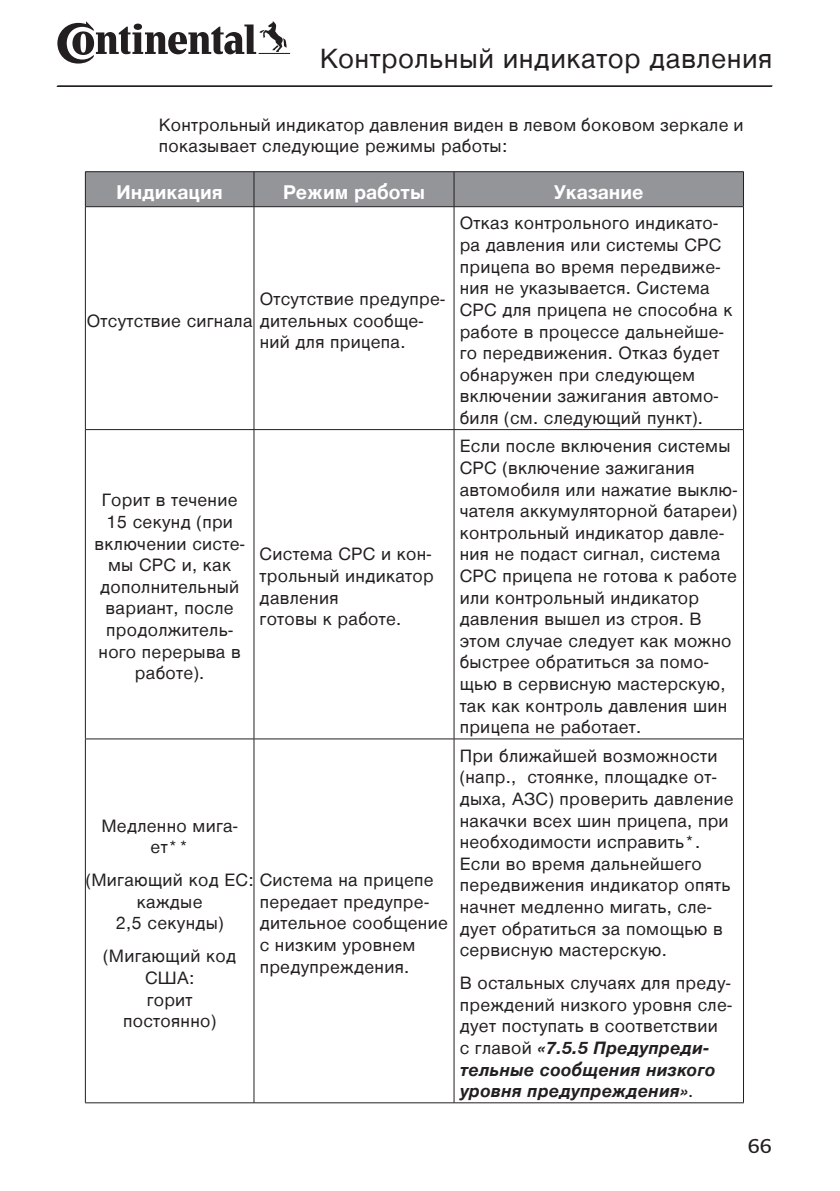
<style>
.page{position:relative;width:840px;height:1191px;background:#fff}
.page>*{position:absolute;margin:0;border:0;box-sizing:border-box;transform-origin:0 0}
.t1{font:28px "Nimbus Sans ME";letter-spacing:.015em;color:#231f20}
.t2{font:700 20px "Nimbus Sans ME";color:#fff}
.t3{font:20px "Continental Stag Sans";color:#231f20}
.t4{font:18px/21.6px "Nimbus Sans ME";letter-spacing:.015em;color:#231f20}
.s1{font-weight:700;font-style:italic}
</style>
<div class="page">
<hr style="left:57px;top:86px;width:714px;height:1px;background:#231f20">
<hr style="left:57px;top:85px;width:715px;height:1px;background:#231f20">
<svg style="left:57px;top:21px;width:233px;height:43px"></svg>
<div style="left:86px;top:172px;width:656px;height:34px;background:#939598"></div>
<hr style="left:85px;top:171px;width:169px;height:1px;background:#231f20">
<hr style="left:85px;top:172px;width:1px;height:34px;background:#231f20">
<hr style="left:254px;top:171px;width:200px;height:1px;background:#231f20">
<hr style="left:253px;top:172px;width:1px;height:34px;background:#231f20">
<hr style="left:454px;top:171px;width:289px;height:1px;background:#231f20">
<hr style="left:453px;top:172px;width:1px;height:34px;background:#231f20">
<hr style="left:742px;top:172px;width:1px;height:34px;background:#231f20">
<hr style="left:85px;top:206px;width:169px;height:1px;background:#231f20">
<hr style="left:85px;top:207px;width:1px;height:222px;background:#231f20">
<hr style="left:254px;top:206px;width:200px;height:1px;background:#231f20">
<hr style="left:253px;top:207px;width:1px;height:222px;background:#231f20">
<hr style="left:454px;top:206px;width:289px;height:1px;background:#231f20">
<hr style="left:453px;top:207px;width:1px;height:222px;background:#231f20">
<hr style="left:742px;top:207px;width:1px;height:222px;background:#231f20">
<hr style="left:85px;top:429px;width:169px;height:1px;background:#231f20">
<hr style="left:85px;top:430px;width:1px;height:308px;background:#231f20">
<hr style="left:254px;top:429px;width:200px;height:1px;background:#231f20">
<hr style="left:253px;top:430px;width:1px;height:308px;background:#231f20">
<hr style="left:454px;top:429px;width:289px;height:1px;background:#231f20">
<hr style="left:453px;top:430px;width:1px;height:308px;background:#231f20">
<hr style="left:742px;top:430px;width:1px;height:308px;background:#231f20">
<hr style="left:85px;top:738px;width:169px;height:1px;background:#231f20">
<hr style="left:85px;top:739px;width:1px;height:363px;background:#231f20">
<hr style="left:254px;top:738px;width:200px;height:1px;background:#231f20">
<hr style="left:253px;top:739px;width:1px;height:363px;background:#231f20">
<hr style="left:454px;top:738px;width:289px;height:1px;background:#231f20">
<hr style="left:453px;top:739px;width:1px;height:363px;background:#231f20">
<hr style="left:742px;top:739px;width:1px;height:363px;background:#231f20">
<hr style="left:85px;top:1102px;width:169px;height:1px;background:#231f20">
<hr style="left:254px;top:1102px;width:200px;height:1px;background:#231f20">
<hr style="left:454px;top:1102px;width:289px;height:1px;background:#231f20">
<h1 class="t1" style="left:319px;top:38px;width:454px">Контрольный индикатор давления</h1>
<p class="t4" style="left:159px;top:113px;width:585px">Контрольный индикатор давления виден в левом боковом зеркале и показывает следующие режимы работы:</p>
<p class="t2" style="left:116px;top:176px;width:108px">Индикация</p>
<p class="t2" style="left:283px;top:176px;width:143px">Режим работы</p>
<p class="t2" style="left:553px;top:176px;width:91px">Указание</p>
<p class="t4" style="left:259px;top:288px;width:187px">Отсутствие предупре-</p>
<p class="t4" style="left:259px;top:331px;width:147px">ний для прицепа.</p>
<p class="t4" style="left:87px;top:310px;width:338px">Отсутствие сигнала дительных сообще-</p>
<p class="t4" style="left:94px;top:489px;width:152px;text-align:center">Горит в течение<br>15 секунд (при включении систе&shy;мы CPC и, как дополнительный вариант, после продолжитель&shy;ного перерыва в работе).</p>
<p class="t4" style="left:259px;top:543px;width:175px">Система CPC и кон&shy;трольный индикатор давления<br>готовы к работе.</p>
<p class="t4" style="left:101px;top:814px;width:138px;text-align:center">Медленно мига&shy;ет**</p>
<p class="t4" style="left:86px;top:869px;width:349px">(Мигающий код ЕС: Система на прицепе</p>
<p class="t4" style="left:137px;top:891px;width:67px">каждые</p>
<p class="t4" style="left:115px;top:912px;width:110px">2,5 секунды)</p>
<p class="t4" style="left:103px;top:945px;width:135px;text-align:center">(Мигающий код<br>США:<br>горит постоянно)</p>
<p class="t4" style="left:259px;top:891px;width:190px">передает предупре&shy;дительное сообщение с низким уровнем предупреждения.</p>
<p class="t4" style="left:459px;top:212px;width:274px">Отказ контрольного индикато&shy;ра давления или системы CPC прицепа во время передвиже&shy;ния не указывается. Система<br>CPC для прицепа не способна к работе в процессе дальнейше&shy;го передвижения. Отказ будет обнаружен при следующем включении зажигания автомо&shy;биля (см. следующий пункт).</p>
<p class="t4" style="left:459px;top:435px;width:279px">Если после включения системы<br>CPC (включение зажигания автомобиля или нажатие выклю&shy;чателя аккумуляторной батареи) контрольный индикатор давле&shy;ния не подаст сигнал, система<br>CPC прицепа не готова к работе или контрольный индикатор давления вышел из строя. В этом случае следует как можно быстрее обратиться за помо&shy;щью в сервисную мастерскую, так как контроль давления шин прицепа не работает.</p>
<p class="t4" style="left:459px;top:744px;width:275px">При ближайшей возможности (напр., стоянке, площадке от&shy;дыха, АЗС) проверить давление накачки всех шин прицепа, при необходимости исправить*.<br>Если во время дальнейшего передвижения индикатор опять начнет медленно мигать, сле&shy;дует обратиться за помощью в сервисную мастерскую.</p>
<p class="t4" style="left:459px;top:972px;width:274px">В остальных случаях для преду&shy;преждений низкого уровня сле&shy;дует поступать в соответствии<br>с главой <span class="s1">«7.5.5 Предупреди&shy;тельные сообщения низкого уровня предупреждения»</span>.</p>
<p class="t3" style="left:747px;top:1134px;width:25px">66</p>
</div>
